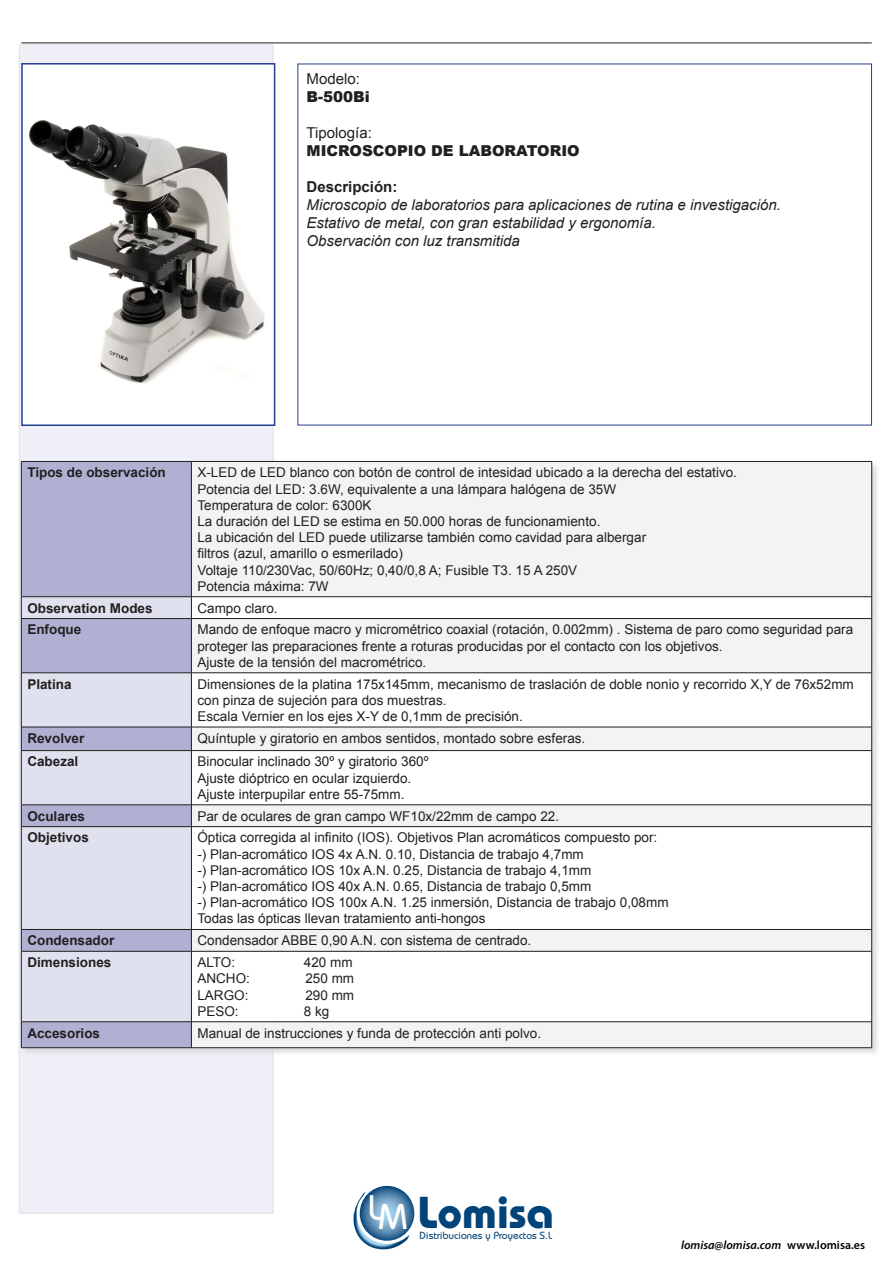
<style>
.page{position:relative;width:893px;height:1263px;background:#fff}
.page>*{position:absolute;margin:0;border:0;box-sizing:border-box;transform-origin:0 0}
.t1{font:700 44.4px "Bahamas";color:#00447a}
.t2{font:italic 15px "Arial";color:#231f20}
.t3{font:900 15px "Arial";color:#231f20}
.t4{font:15px "Arial";color:#231f20}
.t5{font:700 15px "Arial";color:#231f20}
.t6{font:13.5px/16.2px "Arial";color:#231f20}
.t7{font:700 13.5px "Arial";color:#231f20}
.t8{font:italic 600 12px "Myriad Pro";color:#000}
.t9{font:10.35px "Bahamas Plain";letter-spacing:.005em;color:#00447a}
.s1{font-family:"Bahamas Plain";font-weight:400;font-size:35.4px;color:#fff}
.s2{font-style:normal}
</style>
<div class="page">
<div style="left:19px;top:44px;width:255px;height:1170px;background:#eff0f7;border:2px solid #e6e7e9"></div>
<hr style="left:21px;top:43px;width:851px;height:1px;background:#231f20">
<div style="left:21px;top:461px;width:859px;height:596px;background:#d1d2d4;opacity:.75"></div>
<div style="left:22px;top:462px;width:169px;height:585px;background:#afb0d2"></div>
<div style="left:192px;top:462px;width:679px;height:585px;background:#f2f3f4"></div>
<svg style="left:22px;top:597px;width:169px;height:424px;fill:#e0e1ee"></svg>
<svg style="left:192px;top:597px;width:679px;height:424px"></svg>
<hr style="left:21px;top:461px;width:170px;height:1px;background:#231f20">
<hr style="left:21px;top:461px;width:1px;height:136px;background:#231f20">
<hr style="left:191px;top:461px;width:681px;height:1px;background:#231f20">
<hr style="left:191px;top:461px;width:1px;height:136px;background:#231f20">
<hr style="left:871px;top:461px;width:1px;height:136px;background:#231f20">
<hr style="left:21px;top:596px;width:170px;height:1px;background:#231f20">
<svg style="left:21px;top:597px;width:1px;height:21px"></svg>
<hr style="left:191px;top:596px;width:681px;height:1px;background:#231f20">
<svg style="left:191px;top:597px;width:1px;height:21px"></svg>
<svg style="left:871px;top:597px;width:1px;height:21px"></svg>
<hr style="left:21px;top:618px;width:170px;height:1px;background:#231f20">
<hr style="left:21px;top:619px;width:1px;height:54px;background:#231f20">
<hr style="left:191px;top:618px;width:681px;height:1px;background:#231f20">
<hr style="left:191px;top:619px;width:1px;height:54px;background:#231f20">
<hr style="left:871px;top:619px;width:1px;height:54px;background:#231f20">
<hr style="left:21px;top:672px;width:170px;height:1px;background:#231f20">
<hr style="left:21px;top:673px;width:1px;height:54px;background:#231f20">
<hr style="left:191px;top:672px;width:681px;height:1px;background:#231f20">
<hr style="left:191px;top:673px;width:1px;height:54px;background:#231f20">
<hr style="left:871px;top:673px;width:1px;height:54px;background:#231f20">
<hr style="left:21px;top:727px;width:170px;height:1px;background:#231f20">
<svg style="left:21px;top:727px;width:1px;height:23px"></svg>
<hr style="left:191px;top:727px;width:681px;height:1px;background:#231f20">
<svg style="left:191px;top:727px;width:1px;height:23px"></svg>
<svg style="left:871px;top:727px;width:1px;height:23px"></svg>
<hr style="left:21px;top:750px;width:170px;height:1px;background:#231f20">
<hr style="left:21px;top:751px;width:1px;height:54px;background:#231f20">
<hr style="left:191px;top:750px;width:681px;height:1px;background:#231f20">
<hr style="left:191px;top:751px;width:1px;height:54px;background:#231f20">
<hr style="left:871px;top:751px;width:1px;height:54px;background:#231f20">
<hr style="left:21px;top:804px;width:170px;height:1px;background:#231f20">
<svg style="left:21px;top:805px;width:1px;height:21px"></svg>
<hr style="left:191px;top:804px;width:681px;height:1px;background:#231f20">
<svg style="left:191px;top:805px;width:1px;height:21px"></svg>
<svg style="left:871px;top:805px;width:1px;height:21px"></svg>
<hr style="left:21px;top:826px;width:170px;height:1px;background:#231f20">
<hr style="left:21px;top:827px;width:1px;height:102px;background:#231f20">
<hr style="left:191px;top:826px;width:681px;height:1px;background:#231f20">
<hr style="left:191px;top:827px;width:1px;height:102px;background:#231f20">
<hr style="left:871px;top:827px;width:1px;height:102px;background:#231f20">
<hr style="left:21px;top:929px;width:170px;height:1px;background:#231f20">
<svg style="left:21px;top:929px;width:1px;height:22px"></svg>
<hr style="left:191px;top:929px;width:681px;height:1px;background:#231f20">
<svg style="left:191px;top:929px;width:1px;height:22px"></svg>
<svg style="left:871px;top:929px;width:1px;height:22px"></svg>
<hr style="left:21px;top:951px;width:170px;height:1px;background:#231f20">
<hr style="left:21px;top:951px;width:1px;height:71px;background:#231f20">
<hr style="left:191px;top:951px;width:681px;height:1px;background:#231f20">
<hr style="left:191px;top:951px;width:1px;height:71px;background:#231f20">
<hr style="left:871px;top:951px;width:1px;height:71px;background:#231f20">
<hr style="left:21px;top:1021px;width:170px;height:1px;background:#231f20">
<svg style="left:21px;top:1022px;width:1px;height:25px"></svg>
<hr style="left:191px;top:1021px;width:681px;height:1px;background:#231f20">
<svg style="left:191px;top:1022px;width:1px;height:25px"></svg>
<svg style="left:871px;top:1022px;width:1px;height:25px"></svg>
<hr style="left:21px;top:1047px;width:170px;height:1px;background:#231f20">
<hr style="left:191px;top:1047px;width:681px;height:1px;background:#231f20">
<div style="left:22px;top:64px;width:253px;height:361px;background:#fff"></div>
<img style="left:29px;top:120px;width:236px;height:264px">
<div style="left:21px;top:63px;width:254px;height:363px;border:2px solid #253f8e"></div>
<svg style="left:360px;top:1186px;width:54px;height:55px"></svg>
<svg style="left:353px;top:1191px;width:57px;height:59px"></svg>
<p class="t4" style="left:307px;top:68px;width:55px">Modelo:</p>
<p class="t3" style="left:307px;top:85px;width:65px">B-500Bi</p>
<p class="t4" style="left:307px;top:122px;width:67px">Tipología:</p>
<p class="t3" style="left:307px;top:139px;width:275px">MICROSCOPIO DE LABORATORIO</p>
<p class="t5" style="left:307px;top:176px;width:92px">Descripción:</p>
<p class="t2" style="left:307px;top:195px;width:476px">Microscopio de laboratorios para aplicaciones de rutina e investigación.</p>
<p class="t2" style="left:307px;top:213px;width:351px">Estativo de metal, con gran estabilidad y ergonomía.</p>
<p class="t2" style="left:307px;top:231px;width:215px">Observación con luz transmitida</p>
<p class="t7" style="left:27px;top:463px;width:140px">Tipos de observación</p>
<p class="t6" style="left:197px;top:465px;width:541px">X-LED de LED blanco con botón de control de intesidad ubicado a la derecha del estativo.</p>
<p class="t6" style="left:197px;top:481px;width:420px">Potencia del LED: 3.6W, equivalente a una lámpara halógena de 35W</p>
<p class="t6" style="left:197px;top:497px;width:176px">Temperatura de color: 6300K</p>
<p class="t6" style="left:197px;top:513px;width:404px">La duración del LED se estima en 50.000 horas de funcionamiento.</p>
<p class="t6" style="left:197px;top:529px;width:450px">La ubicación del LED puede utilizarse también como cavidad para albergar</p>
<p class="t6" style="left:197px;top:546px;width:207px">filtros (azul, amarillo o esmerilado)</p>
<p class="t6" style="left:197px;top:562px;width:381px">Voltaje 110/230Vac, 50/60Hz; 0,40/0,8 A; Fusible T3. 15 A 250V</p>
<p class="t6" style="left:197px;top:578px;width:133px">Potencia máxima: 7W</p>
<p class="t7" style="left:27px;top:599px;width:127px">Observation Modes</p>
<p class="t6" style="left:197px;top:600px;width:82px">Campo claro.</p>
<p class="t7" style="left:27px;top:621px;width:55px">Enfoque</p>
<p class="t6" style="left:197px;top:622px;width:657px">Mando de enfoque macro y micrométrico coaxial (rotación, 0.002mm) . Sistema de paro como seguridad para proteger las preparaciones frente a roturas producidas por el contacto con los objetivos.</p>
<p class="t6" style="left:197px;top:654px;width:230px">Ajuste de la tensión del macrométrico.</p>
<p class="t7" style="left:27px;top:675px;width:46px">Platina</p>
<p class="t6" style="left:197px;top:676px;width:658px">Dimensiones de la platina 175x145mm, mecanismo de traslación de doble nonio y recorrido X,Y de 76x52mm con pinza de sujeción para dos muestras.</p>
<p class="t6" style="left:197px;top:708px;width:327px">Escala Vernier en los ejes X-Y de 0,1mm de precisión.</p>
<p class="t7" style="left:27px;top:729px;width:59px">Revolver</p>
<p class="t6" style="left:197px;top:730px;width:389px">Quíntuple y giratorio en ambos sentidos, montado sobre esferas.</p>
<p class="t7" style="left:27px;top:753px;width:53px">Cabezal</p>
<p class="t6" style="left:197px;top:754px;width:233px">Binocular inclinado 30º y giratorio 360º</p>
<p class="t6" style="left:197px;top:770px;width:215px">Ajuste dióptrico en ocular izquierdo.</p>
<p class="t6" style="left:197px;top:786px;width:209px">Ajuste interpupilar entre 55-75mm.</p>
<p class="t7" style="left:27px;top:807px;width:59px">Oculares</p>
<p class="t6" style="left:197px;top:808px;width:363px">Par de oculares de gran campo WF10x/22mm de campo 22.</p>
<p class="t7" style="left:27px;top:829px;width:63px">Objetivos</p>
<p class="t6" style="left:197px;top:830px;width:461px">Óptica corregida al infinito (IOS). Objetivos Plan acromáticos compuesto por:</p>
<p class="t6" style="left:197px;top:846px;width:388px">-) Plan-acromático IOS 4x A.N. 0.10, Distancia de trabajo 4,7mm</p>
<p class="t6" style="left:197px;top:862px;width:395px">-) Plan-acromático IOS 10x A.N. 0.25, Distancia de trabajo 4,1mm</p>
<p class="t6" style="left:197px;top:878px;width:395px">-) Plan-acromático IOS 40x A.N. 0.65, Distancia de trabajo 0,5mm</p>
<p class="t6" style="left:197px;top:894px;width:473px">-) Plan-acromático IOS 100x A.N. 1.25 inmersión, Distancia de trabajo 0,08mm</p>
<p class="t6" style="left:197px;top:911px;width:290px">Todas las ópticas llevan tratamiento anti-hongos</p>
<p class="t7" style="left:27px;top:931px;width:89px">Condensador</p>
<p class="t6" style="left:197px;top:933px;width:335px">Condensador ABBE 0,90 A.N. con sistema de centrado.</p>
<p class="t7" style="left:27px;top:953px;width:86px">Dimensiones</p>
<p class="t6" style="left:197px;top:954px;width:39px">ALTO:</p>
<p class="t6" style="left:304px;top:954px;width:50px">420 mm</p>
<p class="t6" style="left:197px;top:971px;width:54px">ANCHO:</p>
<p class="t6" style="left:305px;top:971px;width:50px">250 mm</p>
<p class="t6" style="left:197px;top:987px;width:53px">LARGO:</p>
<p class="t6" style="left:305px;top:987px;width:50px">290 mm</p>
<p class="t6" style="left:197px;top:1003px;width:43px">PESO:</p>
<p class="t6" style="left:304px;top:1003px;width:27px">8 kg</p>
<p class="t7" style="left:27px;top:1024px;width:74px">Accesorios</p>
<p class="t6" style="left:197px;top:1025px;width:345px">Manual de instrucciones y funda de protección anti polvo.</p>
<h1 class="t1" style="left:368px;top:1185px;width:187px"><sup>L</sup><span class="s1">M</span> Lomisa</h1>
<p class="t9" style="left:419px;top:1229px;width:134px">Distribuciones y Proyectos S.L</p>
<p class="t8" style="left:681px;top:1237px;width:186px">lomisa@lomisa.com <span class="s2">www.lomisa.es</span></p>
</div>
